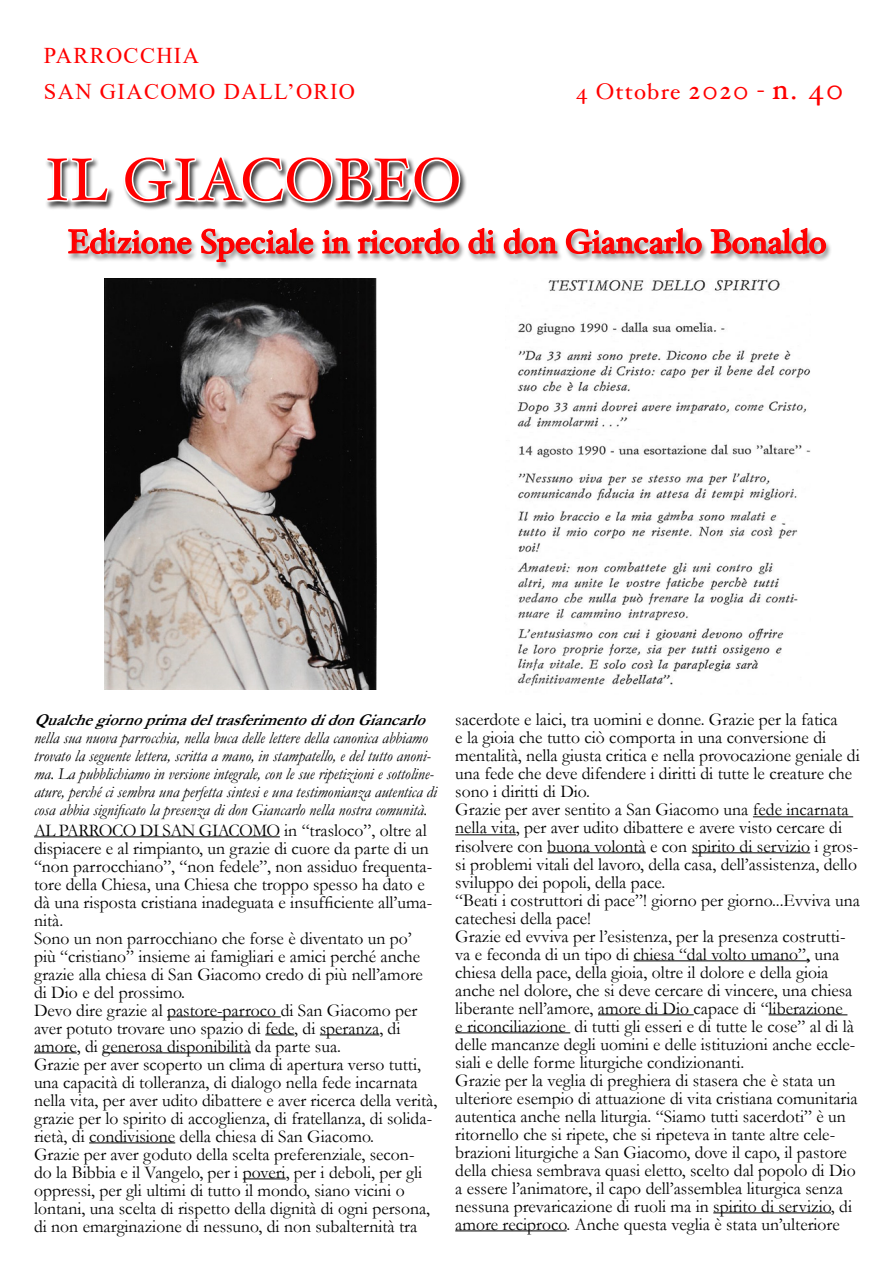
<style>
.page{position:relative;width:893px;height:1263px;background:#fff}
.page>*{position:absolute;margin:0;border:0;box-sizing:border-box;transform-origin:0 0}
.t1{font:60px "Hoefler Text";color:#f00}
.t2{font:33px "Hoefler Text";color:#f00}
.t3{font:22.5px/36px "Times New Roman";letter-spacing:.06em;color:#f00}
.t4{font:22.5px "Hoefler Text";letter-spacing:.05em;color:#f00}
.t5{font:18px/18px "Garamond";color:#000}
.t6{font:italic 16.5px/18px "Garamond";color:#000}
.t7{font:italic 700 16.5px "Garamond";color:#000}
.s1{font-size:27px}
.s2{font-size:30px}
</style>
<div class="page">
<div style="left:45px;top:156px;width:423px;height:55px;background:#000;opacity:.75"></div>
<svg style="left:45px;top:156px;width:66px;height:47px"></svg>
<svg style="left:122px;top:156px;width:340px;height:48px"></svg>
<div style="left:66px;top:228px;width:766px;height:43px;background:#000;opacity:.45"></div>
<svg style="left:67px;top:227px;width:126px;height:28px"></svg>
<svg style="left:200px;top:227px;width:114px;height:36px"></svg>
<svg style="left:321px;top:229px;width:30px;height:25px"></svg>
<svg style="left:357px;top:227px;width:103px;height:28px"></svg>
<svg style="left:468px;top:227px;width:28px;height:28px"></svg>
<svg style="left:503px;top:227px;width:55px;height:28px"></svg>
<svg style="left:565px;top:227px;width:137px;height:28px"></svg>
<svg style="left:710px;top:227px;width:117px;height:28px"></svg>
<img style="left:104px;top:279px;width:272px;height:411px">
<img style="left:517px;top:279px;width:294px;height:407px">
<hr style="left:34px;top:836px;width:246px;height:1px;background:#000">
<hr style="left:167px;top:1016px;width:114px;height:1px;background:#000">
<svg style="left:265px;top:1034px;width:29px;height:1px"></svg>
<hr style="left:320px;top:1034px;width:59px;height:1px;background:#000">
<hr style="left:34px;top:1052px;width:43px;height:1px;background:#000">
<hr style="left:102px;top:1052px;width:149px;height:1px;background:#000">
<hr style="left:89px;top:1142px;width:86px;height:1px;background:#000">
<hr style="left:243px;top:1178px;width:43px;height:1px;background:#000">
<hr style="left:753px;top:816px;width:100px;height:1px;background:#000">
<hr style="left:455px;top:834px;width:61px;height:1px;background:#000">
<hr style="left:547px;top:852px;width:99px;height:1px;background:#000">
<hr style="left:692px;top:852px;width:118px;height:1px;background:#000">
<hr style="left:633px;top:960px;width:177px;height:1px;background:#000">
<hr style="left:598px;top:1014px;width:96px;height:1px;background:#000">
<hr style="left:769px;top:1014px;width:78px;height:1px;background:#000">
<hr style="left:455px;top:1032px;width:115px;height:1px;background:#000">
<hr style="left:713px;top:1212px;width:118px;height:1px;background:#000">
<hr style="left:455px;top:1230px;width:112px;height:1px;background:#000">
<p class="t3" style="left:44px;top:37px;width:313px">PARROCCHIA<br>SAN GIACOMO DALL’ORIO</p>
<p class="t4" style="left:576px;top:78px;width:269px">4 Ottobre <span class="s1">2020</span> - <span class="s2">n. 40</span></p>
<h1 class="t1" style="left:44px;top:144px;width:419px">IL GIACOBEO</h1>
<h2 class="t2" style="left:68px;top:222px;width:760px">Edizione Speciale in ricordo di don Giancarlo Bonaldo</h2>
<p class="t7" style="left:34px;top:708px;width:402px">QualchegiornoprimadeltrasferimentodidonGiancarlo</p>
<p class="t6" style="left:34px;top:728px;width:404px">nella sua nuova parrocchia, nella buca delle lettere della canonica abbiamo trovato la seguente lettera, scritta a mano, in stampatello, e del tutto anoni&shy;ma. La pubblichiamo in versione integrale, con le sue ripetizioni e sottoline&shy;ature, perché ci sembra una perfetta sintesi e una testimonianza autentica di cosa abbia significato la presenza di don Giancarlo nella nostra comunità.</p>
<p class="t5" style="left:34px;top:820px;width:405px">AL PARROCO DI SAN GIACOMO in “trasloco”, oltre al dispiacere e al rimpianto, un grazie di cuore da parte di un “non parrocchiano”, “non fedele”, non assiduo frequenta&shy;tore della Chiesa, una Chiesa che troppo spesso ha dato e dà una risposta cristiana inadeguata e insufficiente all’uma&shy;nità.<br>Sono un non parrocchiano che forse è diventato un po’ più “cristiano” insieme ai famigliari e amici perché anche grazie alla chiesa di San Giacomo credo di più nell’amore di Dio e del prossimo.<br>Devo dire grazie al pastore-parroco di San Giacomo per aver potuto trovare uno spazio di fede, di speranza, di amore, di generosa disponibilità da parte sua.<br>Grazie per aver scoperto un clima di apertura verso tutti, una capacità di tolleranza, di dialogo nella fede incarnata nella vita, per aver udito dibattere e aver ricerca della verità, grazie per lo spirito di accoglienza, di fratellanza, di solida&shy;rietà, di condivisione della chiesa di San Giacomo.<br>Grazie per aver goduto della scelta preferenziale, secon-<br>do la Bibbia e il Vangelo, per i poveri, per i deboli, per gli oppressi, per gli ultimi di tutto il mondo, siano vicini o lontani, una scelta di rispetto della dignità di ogni persona, di non emarginazione di nessuno, di non subalternità tra</p>
<p class="t5" style="left:455px;top:710px;width:406px">sacerdote e laici, tra uomini e donne. Grazie per la fatica<br>e la gioia che tutto ciò comporta in una conversione di mentalità, nella giusta critica e nella provocazione geniale di una fede che deve difendere i diritti di tutte le creature che sono i diritti di Dio.<br>Grazie per aver sentito a San Giacomo una fede incarnata nella vita, per aver udito dibattere e avere visto cercare di risolvere con buona volontà e con spirito di servizio i gros&shy;si problemi vitali del lavoro, della casa, dell’assistenza, dello sviluppo dei popoli, della pace.<br>“Beati i costruttori di pace”! giorno per giorno...Evviva una catechesi della pace!<br>Grazie ed evviva per l’esistenza, per la presenza costrutti&shy;va e feconda di un tipo di chiesa “dal volto umano”, una chiesa della pace, della gioia, oltre il dolore e della gioia anche nel dolore, che si deve cercare di vincere, una chiesa liberante nell’amore, amore di Dio capace di “liberazione<br>e riconciliazione di tutti gli esseri e di tutte le cose” al di là delle mancanze degli uomini e delle istituzioni anche eccle&shy;siali e delle forme liturgiche condizionanti.<br>Grazie per la veglia di preghiera di stasera che è stata un ulteriore esempio di attuazione di vita cristiana comunitaria autentica anche nella liturgia. “Siamo tutti sacerdoti” è un ritornello che si ripete, che si ripeteva in tante altre cele&shy;brazioni liturgiche a San Giacomo, dove il capo, il pastore della chiesa sembrava quasi eletto, scelto dal popolo di Dio a essere l’animatore, il capo dell’assemblea liturgica senza nessuna prevaricazione di ruoli ma in spirito di servizio, di amore reciproco. Anche questa veglia è stata un’ulteriore</p>
</div>
